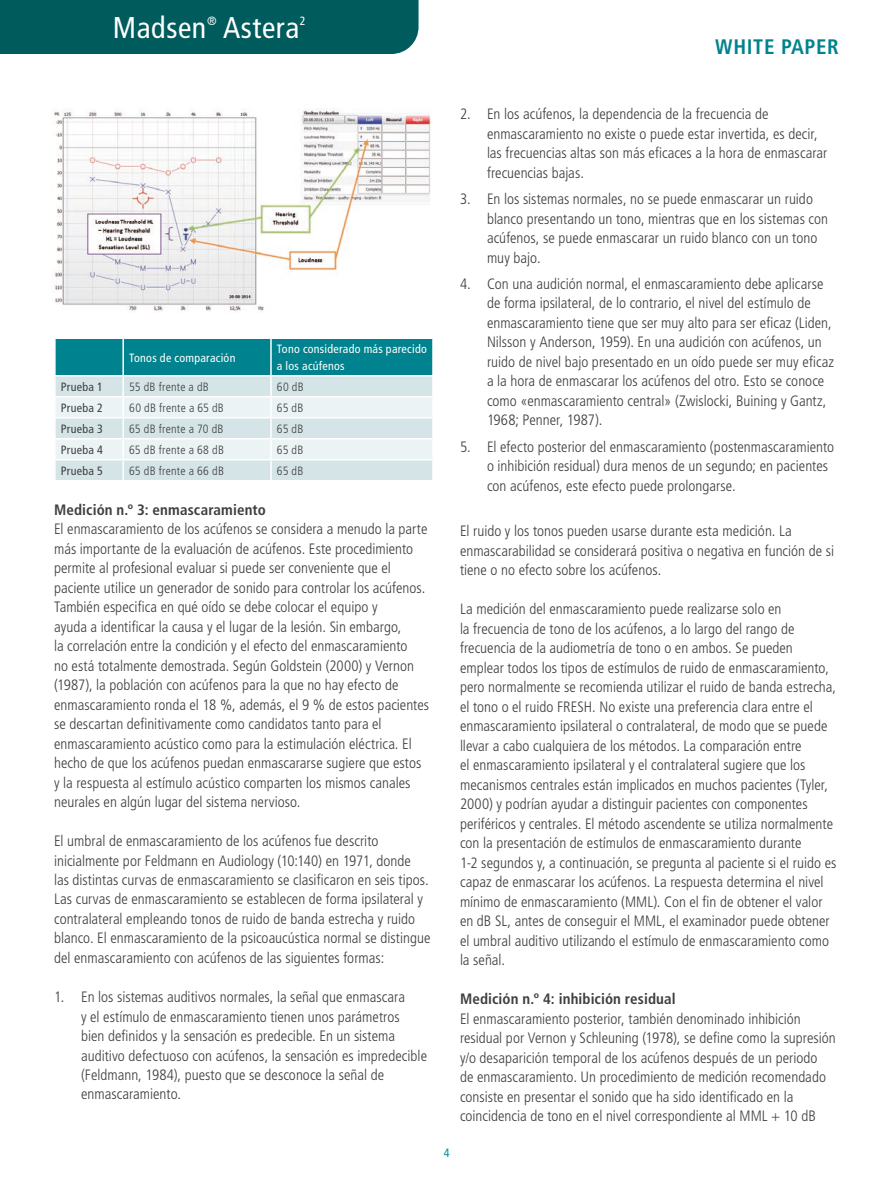
<style>
.page{position:relative;width:893px;height:1188px;background:#fff}
.page>*{position:absolute;margin:0;border:0;box-sizing:border-box;transform-origin:0 0}
.t1{font:condensed 30px "Frutiger LT Std";letter-spacing:.02em;color:#fff}
.t2{font:700 condensed 21px "Frutiger LT Std";letter-spacing:.03em;color:#00838e}
.t3{font:300 condensed 15px/19.5px "Frutiger LT Std";color:#3e3e40}
.t4{font:700 condensed 15px "Frutiger LT Std";letter-spacing:.01em;color:#3e3e40}
.t5{font:300 condensed 12px "Frutiger LT Std";letter-spacing:.02em;color:#3e3e40}
.t6{font:condensed 12px/16.5px "Frutiger LT Std";letter-spacing:.02em;color:#fff}
.t7{font:condensed 12px "Frutiger LT Std";letter-spacing:.025em;color:#3e3e40}
.t8{font:condensed 12px "Frutiger LT Std";color:#008e99}
</style>
<div class="page">
<div style="left:0;top:0;width:418px;height:54px;background:#005b5d"></div>
<svg style="left:55px;top:338px;width:378px;height:142px;background:#a7d1d5"></svg>
<hr style="left:54px;top:459px;width:69px;height:1px;background:#fff">
<hr style="left:54px;top:460px;width:2px;height:20px;background:#fff">
<hr style="left:123px;top:459px;width:148px;height:1px;background:#fff">
<hr style="left:122px;top:460px;width:2px;height:20px;background:#fff">
<hr style="left:271px;top:459px;width:163px;height:1px;background:#fff">
<hr style="left:270px;top:460px;width:2px;height:20px;background:#fff">
<hr style="left:432px;top:460px;width:2px;height:20px;background:#fff">
<img style="left:54px;top:108px;width:377px;height:204px">
<h1 class="t1" style="left:113px;top:10px;width:95px">Madsen</h1>
<p class="t6" style="left:207px;top:12px;width:11px">®</p>
<h1 class="t1" style="left:223px;top:10px;width:78px">Astera</h1>
<p class="t6" style="left:300px;top:12px;width:7px">2</p>
<h2 class="t2" style="left:715px;top:34px;width:125px">WHITE PAPER</h2>
<p class="t6" style="left:129px;top:349px;width:108px">Tonos de comparación</p>
<p class="t6" style="left:277px;top:341px;width:151px">Tono considerado más parecido a los acúfenos</p>
<p class="t7" style="left:61px;top:380px;width:44px">Prueba 1</p>
<p class="t5" style="left:129px;top:380px;width:81px">55 dB frente a dB</p>
<p class="t5" style="left:277px;top:380px;width:28px">60 dB</p>
<p class="t7" style="left:61px;top:401px;width:44px">Prueba 2</p>
<p class="t5" style="left:129px;top:401px;width:96px">60 dB frente a 65 dB</p>
<p class="t5" style="left:277px;top:401px;width:28px">65 dB</p>
<p class="t7" style="left:61px;top:422px;width:44px">Prueba 3</p>
<p class="t5" style="left:129px;top:422px;width:96px">65 dB frente a 70 dB</p>
<p class="t5" style="left:277px;top:422px;width:28px">65 dB</p>
<p class="t7" style="left:61px;top:443px;width:44px">Prueba 4</p>
<p class="t5" style="left:129px;top:443px;width:96px">65 dB frente a 68 dB</p>
<p class="t5" style="left:277px;top:443px;width:28px">65 dB</p>
<p class="t7" style="left:61px;top:464px;width:44px">Prueba 5</p>
<p class="t5" style="left:129px;top:464px;width:96px">65 dB frente a 66 dB</p>
<p class="t5" style="left:277px;top:464px;width:28px">65 dB</p>
<p class="t4" style="left:54px;top:500px;width:213px">Medición n.º 3: enmascaramiento</p>
<p class="t3" style="left:54px;top:519px;width:377px">El enmascaramiento de los acúfenos se considera a menudo la parte más importante de la evaluación de acúfenos. Este procedimiento permite al profesional evaluar si puede ser conveniente que el paciente utilice un generador de sonido para controlar los acúfenos.<br>También especifica en qué oído se debe colocar el equipo y<br>ayuda a identificar la causa y el lugar de la lesión. Sin embargo,<br>la correlación entre la condición y el efecto del enmascaramiento<br>no está totalmente demostrada. Según Goldstein (2000) y Vernon (1987), la población con acúfenos para la que no hay efecto de enmascaramiento ronda el 18 %, además, el 9 % de estos pacientes se descartan definitivamente como candidatos tanto para el enmascaramiento acústico como para la estimulación eléctrica. El hecho de que los acúfenos puedan enmascararse sugiere que estos y la respuesta al estímulo acústico comparten los mismos canales neurales en algún lugar del sistema nervioso.</p>
<p class="t3" style="left:54px;top:831px;width:378px">El umbral de enmascaramiento de los acúfenos fue descrito inicialmente por Feldmann en Audiology (10:140) en 1971, donde<br>las distintas curvas de enmascaramiento se clasificaron en seis tipos.<br>Las curvas de enmascaramiento se establecen de forma ipsilateral y contralateral empleando tonos de ruido de banda estrecha y ruido blanco. El enmascaramiento de la psicoaucústica normal se distingue del enmascaramiento con acúfenos de las siguientes formas:</p>
<p class="t3" style="left:81px;top:987px;width:347px;text-indent:-27px">1. En los sistemas auditivos normales, la señal que enmascara<br>y el estímulo de enmascaramiento tienen unos parámetros<br>bien definidos y la sensación es predecible. En un sistema auditivo defectuoso con acúfenos, la sensación es impredecible (Feldmann, 1984), puesto que se desconoce la señal de enmascaramiento.</p>
<p class="t8" style="left:444px;top:1145px;width:7px">4</p>
<p class="t3" style="left:487px;top:105px;width:342px;text-indent:-27px">2. En los acúfenos, la dependencia de la frecuencia de enmascaramiento no existe o puede estar invertida, es decir, las frecuencias altas son más eficaces a la hora de enmascarar frecuencias bajas.</p>
<p class="t3" style="left:487px;top:189px;width:343px;text-indent:-27px">3. En los sistemas normales, no se puede enmascarar un ruido blanco presentando un tono, mientras que en los sistemas con acúfenos, se puede enmascarar un ruido blanco con un tono muy bajo.</p>
<p class="t3" style="left:487px;top:274px;width:348px;text-indent:-27px">4. Con una audición normal, el enmascaramiento debe aplicarse de forma ipsilateral, de lo contrario, el nivel del estímulo de enmascaramiento tiene que ser muy alto para ser eficaz (Liden, Nilsson y Anderson, 1959). En una audición con acúfenos, un ruido de nivel bajo presentado en un oído puede ser muy eficaz a la hora de enmascarar los acúfenos del otro. Esto se conoce como «enmascaramiento central» (Zwislocki, Buining y Gantz, 1968; Penner, 1987).</p>
<p class="t3" style="left:487px;top:437px;width:349px;text-indent:-27px">5. El efecto posterior del enmascaramiento (postenmascaramiento o inhibición residual) dura menos de un segundo; en pacientes con acúfenos, este efecto puede prolongarse.</p>
<p class="t3" style="left:460px;top:522px;width:376px">El ruido y los tonos pueden usarse durante esta medición. La enmascarabilidad se considerará positiva o negativa en función de si tiene o no efecto sobre los acúfenos.</p>
<p class="t3" style="left:460px;top:600px;width:378px">La medición del enmascaramiento puede realizarse solo en<br>la frecuencia de tono de los acúfenos, a lo largo del rango de frecuencia de la audiometría de tono o en ambos. Se pueden emplear todos los tipos de estímulos de ruido de enmascaramiento, pero normalmente se recomienda utilizar el ruido de banda estrecha, el tono o el ruido FRESH. No existe una preferencia clara entre el enmascaramiento ipsilateral o contralateral, de modo que se puede llevar a cabo cualquiera de los métodos. La comparación entre<br>el enmascaramiento ipsilateral y el contralateral sugiere que los mecanismos centrales están implicados en muchos pacientes (Tyler, 2000) y podrían ayudar a distinguir pacientes con componentes periféricos y centrales. El método ascendente se utiliza normalmente con la presentación de estímulos de enmascaramiento durante<br>1-2 segundos y, a continuación, se pregunta al paciente si el ruido es capaz de enmascarar los acúfenos. La respuesta determina el nivel mínimo de enmascaramiento (MML). Con el fin de obtener el valor en dB SL, antes de conseguir el MML, el examinador puede obtener el umbral auditivo utilizando el estímulo de enmascaramiento como la señal.</p>
<p class="t4" style="left:460px;top:990px;width:217px">Medición n.º 4: inhibición residual</p>
<p class="t3" style="left:460px;top:1009px;width:377px">El enmascaramiento posterior, también denominado inhibición residual por Vernon y Schleuning (1978), se define como la supresión y/o desaparición temporal de los acúfenos después de un periodo<br>de enmascaramiento. Un procedimiento de medición recomendado consiste en presentar el sonido que ha sido identificado en la coincidencia de tono en el nivel correspondiente al MML + 10 dB</p>
</div>
